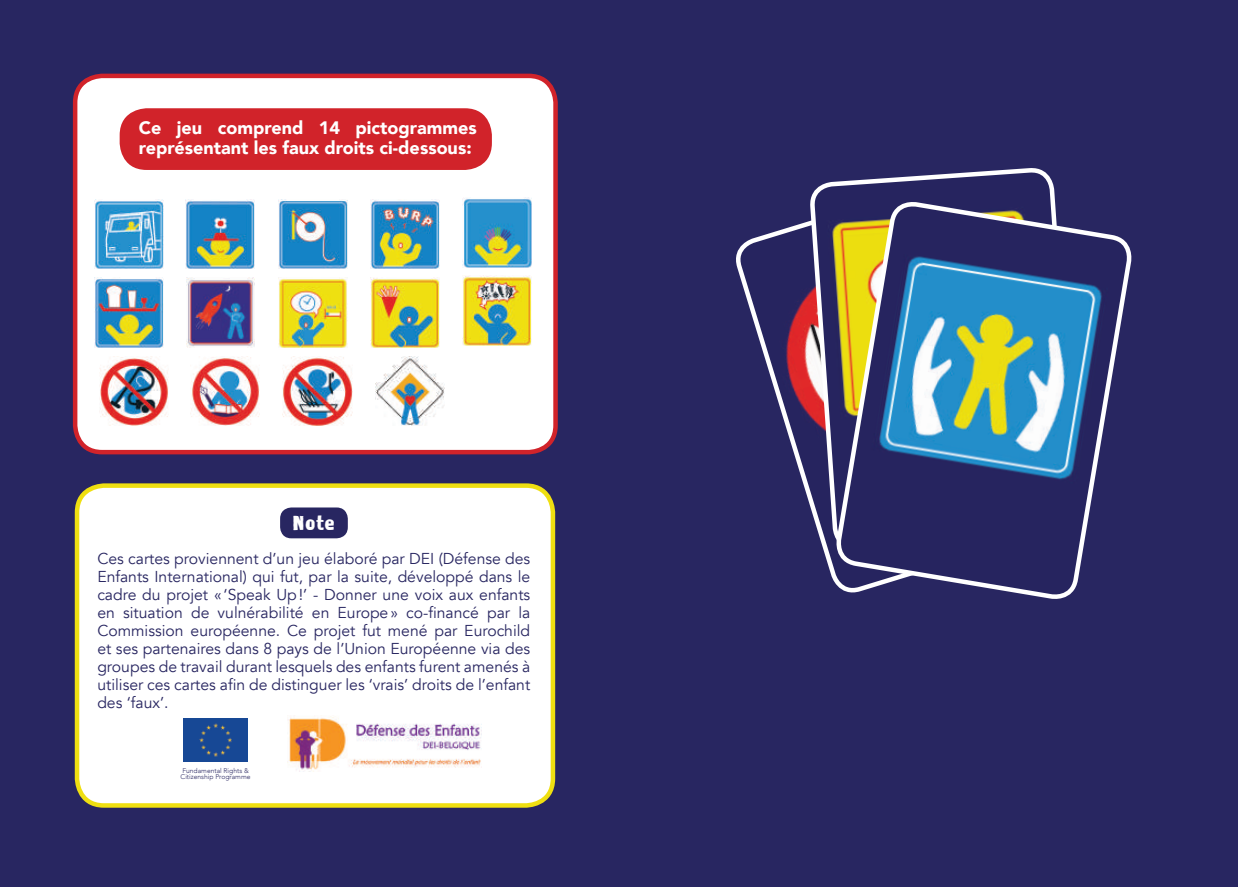
<style>
.page{position:relative;width:1238px;height:887px;background:#fff}
.page>*{position:absolute;margin:0;border:0;box-sizing:border-box;transform-origin:0 0}
.t1{font:20.25px "DK Lunisolar";color:#fff}
.t2{font:900 18px/20.2px "Avenir";color:#fff}
.t3{font:15.75px/18px "Avenir";color:#282661;text-align:justify}
.t4{font:300 6.75px/6.8px "Avenir";color:#282661}
</style>
<div class="page">
<div style="left:0;top:0;width:1237px;height:887px;background:#282661"></div>
<svg style="left:736px;top:198px;width:75px;height:311px"></svg>
<svg style="left:811px;top:168px;width:244px;height:411px"></svg>
<svg style="left:833px;top:199px;width:299px;height:400px"></svg>
<div style="left:77px;top:485px;width:476px;height:320px;background:#fff;border-radius:27px"></div>
<div style="left:75px;top:483px;width:480px;height:324px;border:4px solid #efdf11;border-radius:27px"></div>
<div style="left:280px;top:507px;width:68px;height:31px;background:#282661;border-radius:11px"></div>
<img style="left:183px;top:718px;width:65px;height:43px">
<img style="left:287px;top:716px;width:194px;height:55px">
<div style="left:75px;top:76px;width:480px;height:376px;background:#fff;border-radius:27px"></div>
<div style="left:73px;top:74px;width:485px;height:380px;border:4px solid #d1232a;border-radius:27px"></div>
<img style="left:95px;top:199px;width:69px;height:70px">
<img style="left:95px;top:277px;width:69px;height:71px">
<img style="left:462px;top:197px;width:70px;height:71px">
<img style="left:278px;top:199px;width:70px;height:70px">
<img style="left:185px;top:199px;width:70px;height:70px">
<img style="left:278px;top:277px;width:70px;height:71px">
<img style="left:462px;top:276px;width:70px;height:70px">
<img style="left:375px;top:356px;width:70px;height:70px">
<img style="left:190px;top:356px;width:70px;height:70px">
<img style="left:370px;top:199px;width:70px;height:70px">
<img style="left:370px;top:277px;width:70px;height:71px">
<img style="left:186px;top:277px;width:69px;height:71px">
<img style="left:99px;top:356px;width:69px;height:70px">
<img style="left:283px;top:356px;width:70px;height:70px">
<div style="left:120px;top:108px;width:372px;height:62px;background:#d1232a;border-radius:27px"></div>
<p class="t2" style="left:139px;top:117px;width:339px">Ce jeu comprend 14 pictogrammes représentant les faux droits ci-dessous:</p>
<p class="t1" style="left:293px;top:511px;width:42px">Note</p>
<p class="t3" style="left:97px;top:550px;width:434px">Ces cartes proviennent d’un jeu élaboré par DEI (Défense des Enfants International) qui fut, par la suite, développé dans le cadre du projet « ‘Speak Up!’ - Donner une voix aux enfants en situation de vulnérabilité en Europe» co-financé par la Commission européenne. Ce projet fut mené par Eurochild et ses partenaires dans 8 pays de l’Union Européenne via des groupes de travail durant lesquels des enfants furent amenés à utiliser ces cartes afin de distinguer les ‘vrais’ droits de l’enfant des ‘faux’.</p>
<p class="t4" style="left:181px;top:767px;width:71px">Fundamental Rights &amp;<br>Citizenship Programme</p>
</div>
